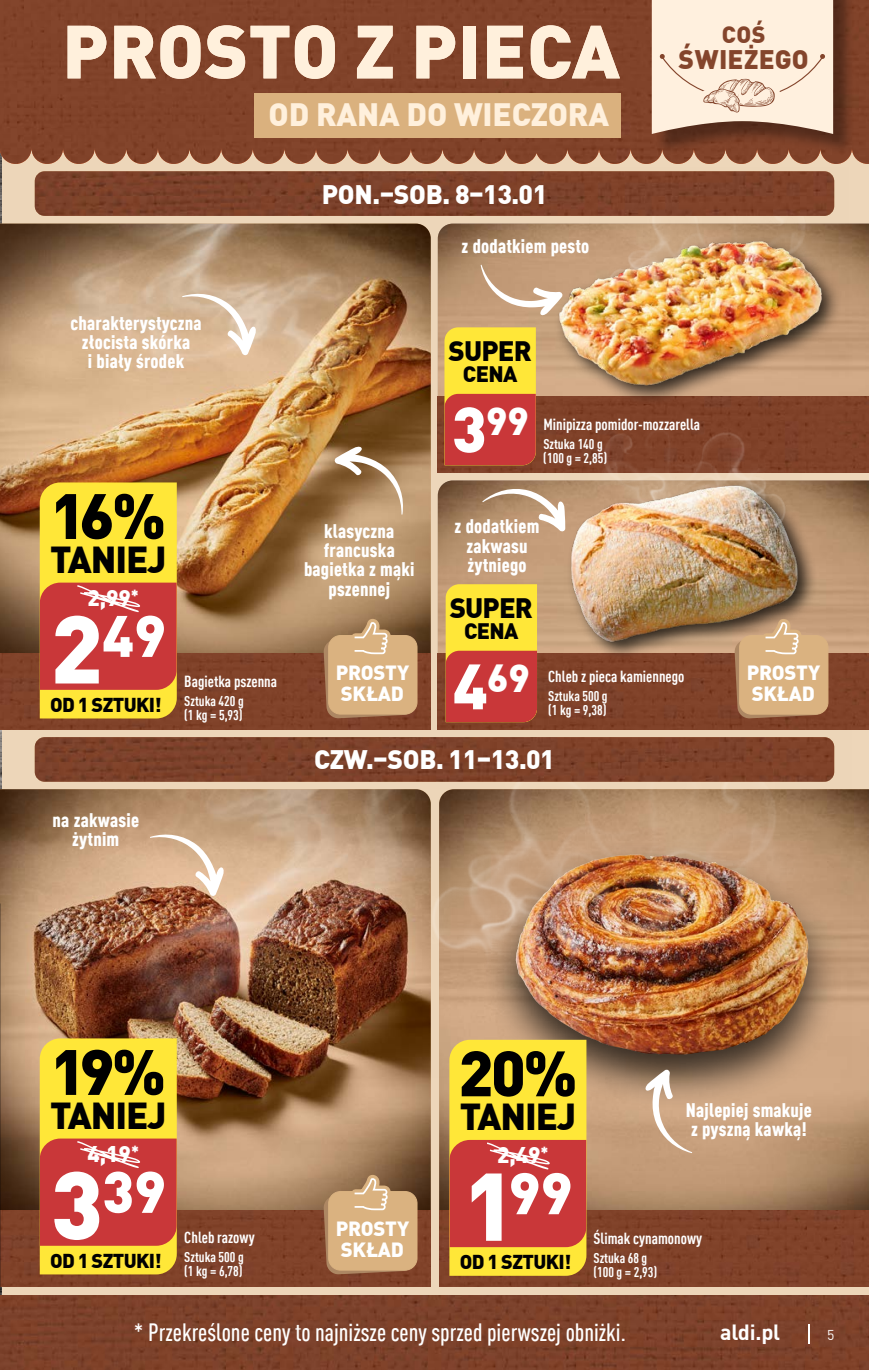
<style>
.page{position:relative;width:869px;height:1370px;background:#fff}
.page>*{position:absolute;margin:0;border:0;box-sizing:border-box;transform-origin:0 0}
.t1{font:900 73.85px "DIN Pro";letter-spacing:.005em;color:#fff0dc}
.t2{font:900 63px "DIN Pro";color:#000}
.t3{font:900 57.57px "DIN Pro";color:#fff}
.t4{font:900 38.32px "DIN Pro";color:#fff}
.t5{font:900 36.75px "DIN Pro";letter-spacing:-.03em;color:#000}
.t6{font:900 31.68px "DIN Pro";letter-spacing:-.005em;color:#fff0dc}
.t7{font:900 27.47px "DIN Pro";letter-spacing:-.03em;color:#000}
.t8{font:900 26.25px "DIN Pro";letter-spacing:-.01em;color:#fff}
.t9{font:900 26.25px "DIN Pro";letter-spacing:.015em;color:#84452c}
.t10{font:500 condensed 24.5px "DIN Pro";color:#fff}
.t11{font:900 23.28px "DIN Pro";color:#84452c}
.t12{font:900 22.22px "DIN Pro";color:#fff}
.t13{font:900 21.88px "DIN Pro";letter-spacing:-.03em;color:#000}
.t14{font:700 21.53px "DIN Pro";letter-spacing:-.01em;color:#fff}
.t15{font:900 20.12px/21.2px "DIN Pro";letter-spacing:-.01em;color:#fff}
.t16{font:900 19.6px "DIN Pro";letter-spacing:-.03em;color:#000}
.t17{font:900 condensed 19.25px/19.2px "DIN Pro";letter-spacing:.01em;color:#fff;text-align:center}
.t18{font:700 condensed 15.75px "DIN Pro";color:#fff}
.t19{font:700 condensed 14px/14px "DIN Pro";color:#fff}
.t20{font:14px "DIN Pro";color:#fff}
.s1{font-size:94.5px}
.s2{font-size:63px}
</style>
<div class="page">
<div style="left:0;top:134px;width:868px;height:1166px;background:#edd6b9"></div>
<img style="left:0;top:729px;width:1px;height:43px">
<img style="left:0;top:164px;width:1px;height:59px">
<img style="left:439px;top:789px;width:429px;height:420px">
<img style="left:0;top:223px;width:430px;height:506px">
<img style="left:0;top:789px;width:430px;height:420px">
<img style="left:437px;top:223px;width:431px;height:174px">
<img style="left:437px;top:480px;width:431px;height:173px">
<div style="left:1px;top:1209px;width:430px;height:76px;background:#804229"></div>
<div style="left:439px;top:1209px;width:429px;height:76px;background:#804229"></div>
<img style="left:437px;top:653px;width:431px;height:76px">
<div style="left:437px;top:397px;width:431px;height:75px;background:#804229"></div>
<div style="left:552px;top:236px;width:289px;height:170px;background:#000;opacity:.75"></div>
<img style="left:531px;top:241px;width:309px;height:144px">
<img style="left:539px;top:460px;width:300px;height:200px">
<img style="left:563px;top:401px;width:238px;height:192px">
<div style="left:482px;top:841px;width:359px;height:268px;background:#000;opacity:.75"></div>
<img style="left:400px;top:711px;width:451px;height:365px">
<img style="left:0;top:903px;width:1px;height:392px">
<hr style="left:0;top:772px;width:1px;height:117px;background:#000">
<svg style="left:40px;top:482px;width:137px;height:236px;background:#e6983a"></svg>
<svg style="left:444px;top:327px;width:91px;height:138px;background:#e28c38"></svg>
<svg style="left:445px;top:584px;width:91px;height:138px;background:#e28c38"></svg>
<svg style="left:323px;top:614px;width:92px;height:104px;background:#c8a174"></svg>
<svg style="left:323px;top:1170px;width:92px;height:104px;background:#c69f73"></svg>
<svg style="left:734px;top:614px;width:91px;height:104px;background:#cda67a"></svg>
<svg style="left:40px;top:1038px;width:137px;height:236px;background:#e6983a"></svg>
<svg style="left:449px;top:1039px;width:137px;height:236px;background:#e6993a"></svg>
<img style="left:589px;top:176px;width:259px;height:202px">
<svg style="left:182px;top:291px;width:75px;height:65px;background:#dec5aa"></svg>
<svg style="left:150px;top:832px;width:74px;height:64px;background:#d9b698"></svg>
<svg style="left:482px;top:486px;width:83px;height:46px;background:#c2a488"></svg>
<svg style="left:645px;top:1068px;width:47px;height:85px;background:#c7aa8f"></svg>
<svg style="left:333px;top:446px;width:71px;height:68px;background:#ac8c69"></svg>
<svg style="left:480px;top:264px;width:83px;height:51px;background:#cdad90"></svg>
<img style="left:1px;top:1295px;width:867px;height:74px">
<div style="left:0;top:0;width:868px;height:164px;background:#81432a"></div>
<div style="left:254px;top:93px;width:366px;height:44px;background:#dab17e"></div>
<div style="left:654px;top:0;width:200px;height:155px;background:#000;opacity:.35"></div>
<svg style="left:651px;top:0;width:181px;height:134px;background:#f1decc"></svg>
<img style="left:35px;top:171px;width:798px;height:45px">
<img style="left:35px;top:737px;width:798px;height:44px">
<svg style="left:808px;top:1324px;width:1px;height:19px"></svg>
<hr style="left:0;top:1295px;width:1px;height:74px;background:#174f31">
<h1 class="t1" style="left:62px;top:-7px;width:559px">PROSTO Z PIECA</h1>
<h3 class="t6" style="left:268px;top:89px;width:342px">OD RANA DO WIECZORA</h3>
<h3 class="t8" style="left:321px;top:173px;width:227px">PON.–SOB. 8–13.01</h3>
<p class="t17" style="left:70px;top:312px;width:133px">charakterystyczna złocista skórka<br>i biały środek</p>
<p class="t17" style="left:461px;top:235px;width:129px">z dodatkiem pesto</p>
<h3 class="t7" style="left:448px;top:329px;width:85px">SUPER</h3>
<p class="t13" style="left:463px;top:357px;width:56px">CENA</p>
<p class="t11" style="left:721px;top:15px;width:45px">COŚ</p>
<h3 class="t9" style="left:678px;top:38px;width:132px">ŚWIEŻEGO</h3>
<h2 class="t2" style="left:50px;top:465px;width:117px">16%</h2>
<h3 class="t5" style="left:50px;top:530px;width:118px">TANIEJ</h3>
<p class="t12" style="left:87px;top:580px;width:53px">2,99<sup>*</sup></p>
<h3 class="t3" style="left:50px;top:590px;width:117px"><span class="s1">2</span>49</h3>
<p class="t16" style="left:50px;top:689px;width:113px">OD 1 SZTUKI!</p>
<p class="t18" style="left:184px;top:669px;width:94px">Bagietka pszenna</p>
<p class="t19" style="left:184px;top:692px;width:61px">Sztuka 420 g (1 kg = 5,93)</p>
<p class="t17" style="left:52px;top:809px;width:88px">na zakwasie żytnim</p>
<p class="t17" style="left:304px;top:520px;width:112px">klasyczna francuska bagietka z mąki pszennej</p>
<p class="t15" style="left:335px;top:660px;width:75px">PROSTY<br>SKŁAD</p>
<h3 class="t4" style="left:451px;top:390px;width:79px"><span class="s2">3</span>99</h3>
<p class="t18" style="left:543px;top:412px;width:158px">Minipizza pomidor-mozzarella</p>
<p class="t19" style="left:543px;top:436px;width:65px">Sztuka 140 g (100 g = 2,85)</p>
<p class="t17" style="left:454px;top:515px;width:86px">z dodatkiem zakwasu żytniego</p>
<h3 class="t7" style="left:449px;top:586px;width:85px">SUPER</h3>
<p class="t13" style="left:464px;top:613px;width:56px">CENA</p>
<h3 class="t4" style="left:452px;top:647px;width:79px"><span class="s2">4</span>69</h3>
<p class="t18" style="left:548px;top:665px;width:138px">Chleb z pieca kamiennego</p>
<p class="t19" style="left:548px;top:688px;width:61px">Sztuka 500 g (1 kg = 9,38)</p>
<h3 class="t8" style="left:314px;top:739px;width:242px">CZW.–SOB. 11–13.01</h3>
<p class="t15" style="left:746px;top:660px;width:75px">PROSTY<br>SKŁAD</p>
<h2 class="t2" style="left:51px;top:1021px;width:117px">19%</h2>
<h3 class="t5" style="left:50px;top:1086px;width:118px">TANIEJ</h3>
<p class="t12" style="left:87px;top:1135px;width:53px">4,19<sup>*</sup></p>
<h3 class="t3" style="left:50px;top:1145px;width:117px"><span class="s1">3</span>39</h3>
<p class="t16" style="left:50px;top:1244px;width:113px">OD 1 SZTUKI!</p>
<p class="t18" style="left:184px;top:1225px;width:72px">Chleb razowy</p>
<p class="t19" style="left:184px;top:1248px;width:61px">Sztuka 500 g (1 kg = 6,78)</p>
<p class="t15" style="left:335px;top:1216px;width:75px">PROSTY<br>SKŁAD</p>
<h2 class="t2" style="left:458px;top:1022px;width:121px">20%</h2>
<h3 class="t5" style="left:459px;top:1087px;width:118px">TANIEJ</h3>
<p class="t12" style="left:496px;top:1137px;width:53px">2,49<sup>*</sup></p>
<h3 class="t3" style="left:463px;top:1147px;width:111px"><span class="s1">1</span>99</h3>
<p class="t16" style="left:459px;top:1246px;width:113px">OD 1 SZTUKI!</p>
<p class="t17" style="left:685px;top:1098px;width:127px;text-align:left">Najlepiej smakuje z pyszną kawką!</p>
<p class="t18" style="left:593px;top:1226px;width:110px">Ślimak cynamonowy</p>
<p class="t19" style="left:593px;top:1249px;width:65px">Sztuka 68 g (100 g = 2,93)</p>
<p class="t10" style="left:134px;top:1314px;width:493px">* Przekreślone ceny to najniższe ceny sprzed pierwszej obniżki.</p>
<p class="t14" style="left:719px;top:1314px;width:62px">aldi.pl</p>
<p class="t20" style="left:826px;top:1323px;width:9px">5</p>
<p class="t20" style="left:826px;top:1323px;width:9px">3</p>
</div>
